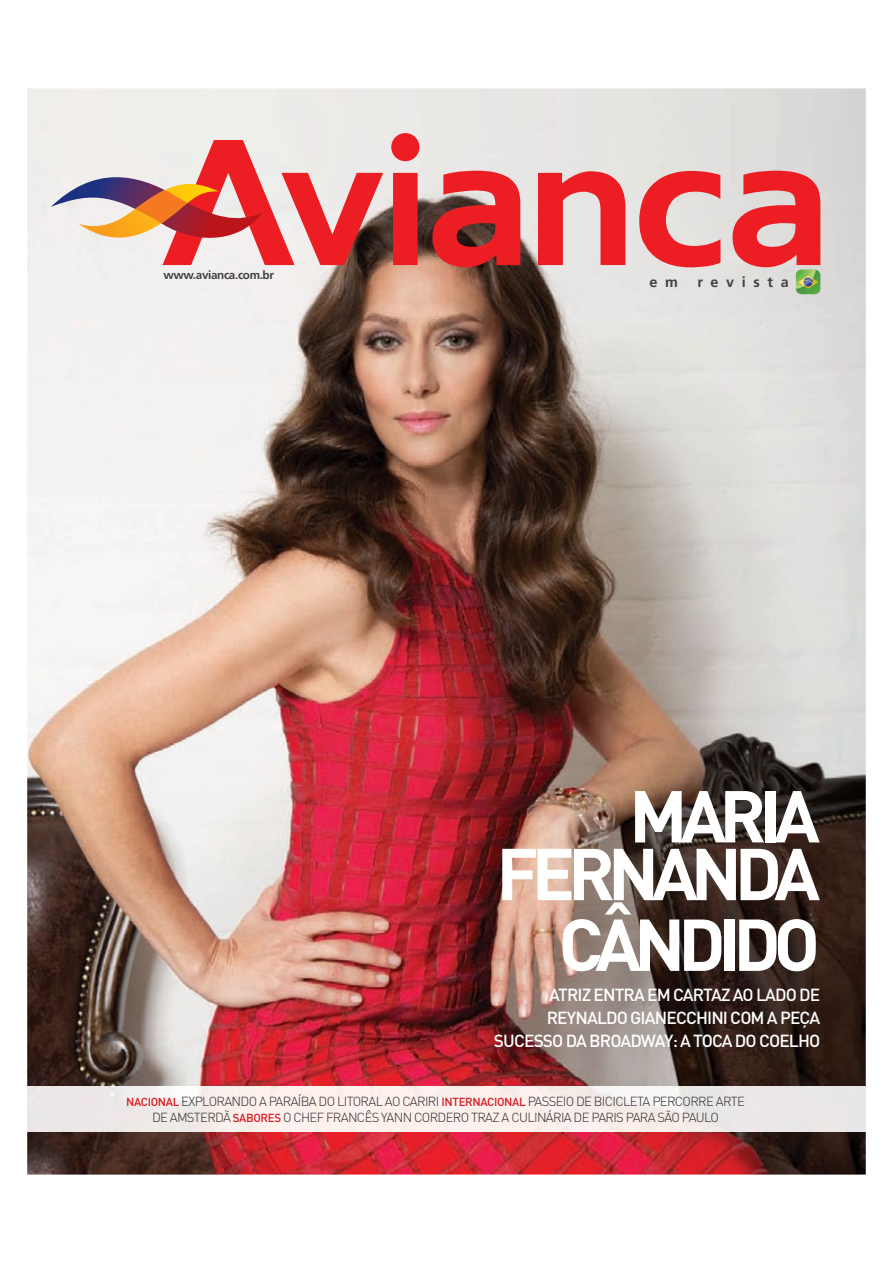
<style>
.page{position:relative;width:893px;height:1263px;background:#fff}
.page>*{position:absolute;margin:0;border:0;box-sizing:border-box;transform-origin:0 0}
.t1{font:700 72.15px/57.8px "DIN Pro";letter-spacing:-.1em;color:#fff;text-align:right}
.t2{font:500 17.25px/23.1px "DIN Pro";letter-spacing:-.05em;color:#fff;text-align:right}
.t3{font:700 14.4px "Frutiger";letter-spacing:.53em;color:#414042}
.t4{font:300 13.05px/15.9px "DIN Pro";letter-spacing:-.05em;color:#292829;text-align:center}
.t5{font:700 11.7px "Frutiger";letter-spacing:-.03em;color:#414042}
.s1{font-weight:500;font-size:11.55px;color:#d71920}
</style>
<div class="page">
<img style="left:27px;top:88px;width:839px;height:1086px">
<img style="left:27px;top:1086px;width:839px;height:45px">
<svg style="left:162px;top:140px;width:658px;height:127px;background:#df8989"></svg>
<div style="left:391px;top:133px;width:28px;height:28px;background:#ed1d24;border-radius:50%"></div>
<svg style="left:51px;top:177px;width:211px;height:70px;background:#d38f83"></svg>
<svg style="left:796px;top:270px;width:24px;height:24px"></svg>
<p class="t5" style="left:163px;top:268px;width:112px">www.avianca.com.br</p>
<p class="t3" style="left:650px;top:273px;width:30px">e m</p>
<p class="t3" style="left:697px;top:273px;width:93px">revista</p>
<h1 class="t1" style="left:496px;top:784px;width:325px">MARIA<br>FERNANDA</h1>
<h1 class="t1" style="left:558px;top:913px;width:263px">CÂNDIDO</h1>
<h2 class="t2" style="left:494px;top:983px;width:328px">ATRIZ ENTRA EM CARTAZ AO LADO DE<br>REYNALDO GIANECCHINI COM A PEÇA<br>SUCESSO DA BROADWAY: A TOCA DO COELHO</h2>
<p class="t4" style="left:126px;top:1093px;width:620px"><span class="s1">NACIONAL</span> EXPLORANDO A PARAÍBA DO LITORAL AO CARIRI <span class="s1">INTERNACIONAL</span> PASSEIO DE BICICLETA PERCORRE ARTE<br>DE AMSTERDÃ <span class="s1">SABORES</span> O CHEF FRANCÊS YANN CORDERO TRAZ A CULINÁRIA DE PARIS PARA SÃO PAULO</p>
</div>
